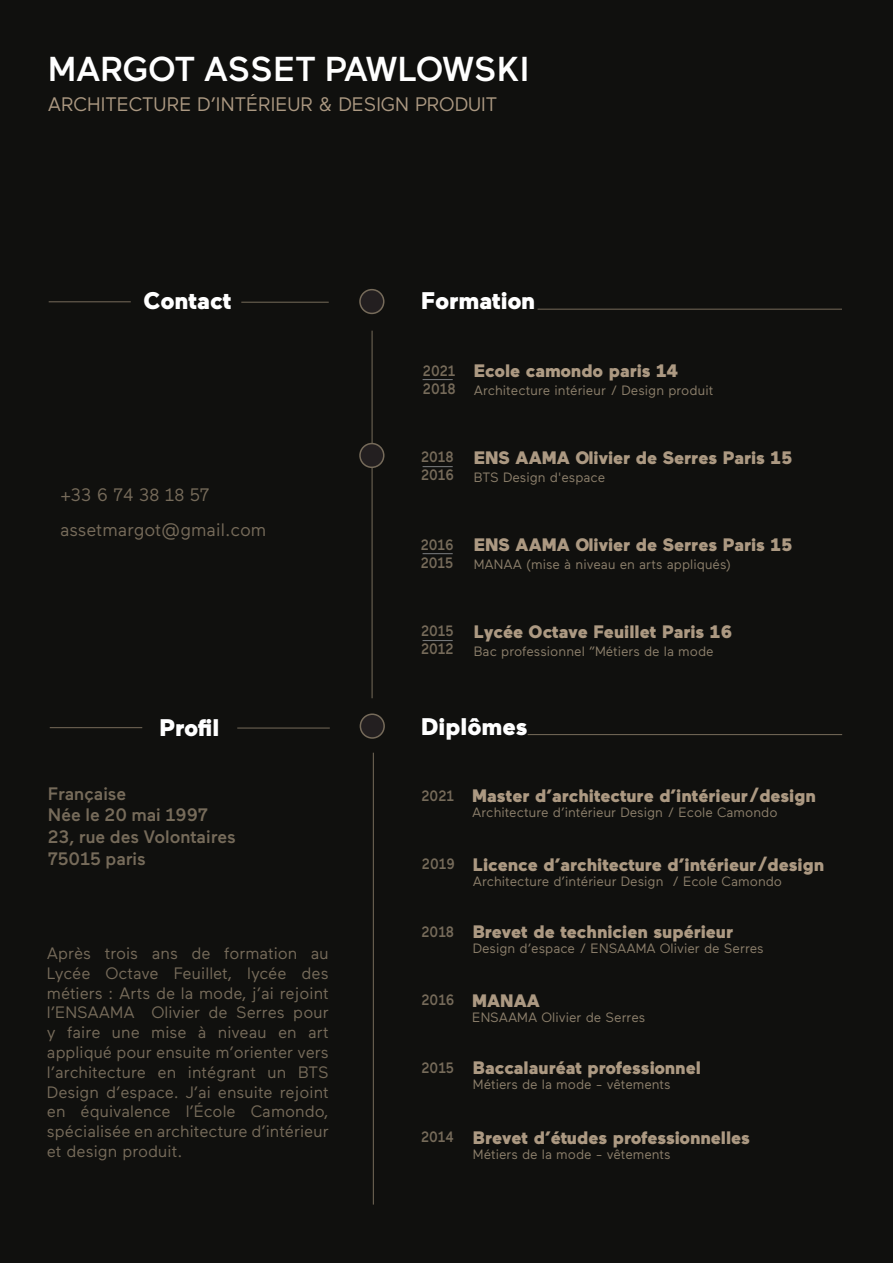
<style>
.page{position:relative;width:893px;height:1263px;background:#10100e}
.page>*{position:absolute;margin:0;border:0;box-sizing:border-box;transform-origin:0 0}
.t1{font:500 34.5px "Maax";letter-spacing:-.015em;color:#fff}
.t2{font:900 24px "Maax";color:#fff}
.t3{font:19.5px "Maax";color:#ac9982}
.t4{font:900 18px "Maax";color:#ac9982}
.t5{font:500 18px "Maax";color:#766b5a}
.t6{font:18px "Maax";color:#766b5a}
.t7{font:16.5px/19.8px "Maax";color:#766b5a;text-align:justify}
.t8{font:500 15px "Maax";color:#766b5a;scale:.9 1}
.t9{font:13.5px "Maax";color:#8c7f6b}
.s1{color:#af9c84}
</style>
<div class="page">
<hr style="left:372px;top:331px;width:1px;height:367px;background:#766b5a">
<div style="left:360px;top:290px;width:24px;height:23px;background:#231f20;border-radius:50%"></div>
<div style="left:359px;top:289px;width:25px;height:25px;border:2px solid #766b5a;border-radius:50%"></div>
<hr style="left:538px;top:309px;width:304px;height:1px;background:#766b5a">
<div style="left:360px;top:714px;width:24px;height:24px;background:#231f20;border-radius:50%"></div>
<div style="left:360px;top:713px;width:25px;height:26px;border:2px solid #766b5a;border-radius:50%"></div>
<hr style="left:373px;top:753px;width:1px;height:451px;background:#766b5a">
<hr style="left:528px;top:734px;width:314px;height:1px;background:#766b5a">
<hr style="left:423px;top:379px;width:30px;height:1px;background:#7c7e81">
<hr style="left:423px;top:466px;width:30px;height:1px;background:#7c7e81">
<hr style="left:423px;top:553px;width:30px;height:1px;background:#7c7e81">
<hr style="left:423px;top:640px;width:30px;height:1px;background:#7c7e81">
<hr style="left:50px;top:727px;width:92px;height:1px;background:#766b5a">
<hr style="left:237px;top:728px;width:93px;height:1px;background:#766b5a">
<hr style="left:49px;top:302px;width:82px;height:1px;background:#766b5a">
<hr style="left:241px;top:302px;width:88px;height:1px;background:#766b5a">
<div style="left:360px;top:444px;width:24px;height:23px;background:#231f20;border-radius:50%"></div>
<div style="left:359px;top:443px;width:25px;height:25px;border:2px solid #766b5a;border-radius:50%"></div>
<p class="t1" style="left:48px;top:50px;width:483px">MARGOT ASSET PAWLOWSKI</p>
<p class="t3" style="left:48px;top:93px;width:451px">ARCHITECTURE D’INTÉRIEUR &amp; DESIGN PRODUIT</p>
<p class="t2" style="left:144px;top:287px;width:89px">Contact</p>
<p class="t6" style="left:60px;top:485px;width:151px">+33 6 74 38 18 57</p>
<p class="t6" style="left:60px;top:520px;width:208px">assetmargot@gmail.com</p>
<p class="t2" style="left:160px;top:714px;width:61px">Profil</p>
<p class="t5" style="left:48px;top:784px;width:80px">Française</p>
<p class="t5" style="left:48px;top:805px;width:162px">Née le 20 mai 1997</p>
<p class="t5" style="left:48px;top:827px;width:190px">23, rue des Volontaires</p>
<p class="t5" style="left:48px;top:849px;width:99px">75015 paris</p>
<p class="t7" style="left:47px;top:943px;width:283px">Après trois ans de formation au Lycée Octave Feuillet, lycée des métiers : Arts de la mode, j’ai rejoint l’ENSAAMA Olivier de Serres pour y faire une mise à niveau en art appliqué pour ensuite m’orienter vers l’architecture en intégrant un BTS Design d’espace. J’ai ensuite rejoint en équivalence l’École Camondo, spécialisée en architecture d’intérieur et design produit.</p>
<p class="t2" style="left:421px;top:287px;width:115px">Formation</p>
<p class="t8" style="left:423px;top:363px;width:38px">2021</p>
<p class="t8" style="left:423px;top:381px;width:38px">2018</p>
<p class="t4" style="left:474px;top:361px;width:206px">Ecole <span class="s1">camo</span>ndo paris 14</p>
<p class="t9" style="left:474px;top:383px;width:241px">Architecture intérieur / Design produit</p>
<p class="t8" style="left:421px;top:449px;width:38px">2018</p>
<p class="t8" style="left:421px;top:467px;width:38px">2016</p>
<p class="t8" style="left:421px;top:536px;width:38px">2016</p>
<p class="t8" style="left:421px;top:554px;width:38px">2015</p>
<p class="t4" style="left:474px;top:448px;width:320px">ENS AAMA Olivier de Serres Paris 15</p>
<p class="t9" style="left:474px;top:470px;width:133px">BTS Design d'espace</p>
<p class="t4" style="left:474px;top:534px;width:320px">ENS AAMA Olivier de Serres Paris 15</p>
<p class="t9" style="left:474px;top:557px;width:259px">MANAA (mise à niveau en arts appliqués)</p>
<p class="t8" style="left:421px;top:623px;width:38px">2015</p>
<p class="t8" style="left:421px;top:641px;width:38px">2012</p>
<p class="t4" style="left:474px;top:621px;width:260px">Lycée Octave Feuillet Paris 16</p>
<p class="t9" style="left:474px;top:644px;width:242px">Bac professionnel ”Métiers de la mode</p>
<p class="t2" style="left:421px;top:713px;width:108px">Diplômes</p>
<p class="t8" style="left:421px;top:788px;width:38px">2021</p>
<p class="t4" style="left:472px;top:785px;width:345px">Master d’architecture d’intérieur/design</p>
<p class="t9" style="left:472px;top:805px;width:307px">Architecture d’intérieur Design / Ecole Camondo</p>
<p class="t8" style="left:422px;top:856px;width:38px">2019</p>
<p class="t4" style="left:473px;top:854px;width:353px">Licence d’architecture d’intérieur/design</p>
<p class="t9" style="left:473px;top:874px;width:311px">Architecture d’intérieur Design / Ecole Camondo</p>
<p class="t8" style="left:421px;top:924px;width:38px">2018</p>
<p class="t4" style="left:473px;top:922px;width:262px">Brevet de technicien supérieur</p>
<p class="t9" style="left:473px;top:941px;width:293px">Design d’espace / ENSAAMA Olivier de Serres</p>
<p class="t8" style="left:421px;top:992px;width:38px">2016</p>
<p class="t8" style="left:421px;top:1059px;width:38px">2015</p>
<p class="t4" style="left:472px;top:990px;width:69px">MANAA</p>
<p class="t9" style="left:472px;top:1010px;width:175px">ENSAAMA Olivier de Serres</p>
<p class="t4" style="left:473px;top:1058px;width:229px">Baccalauréat professionnel</p>
<p class="t9" style="left:473px;top:1077px;width:199px">Métiers de la mode - vêtements</p>
<p class="t8" style="left:421px;top:1128px;width:38px">2014</p>
<p class="t4" style="left:473px;top:1127px;width:279px">Brevet d’études professionnelles</p>
<p class="t9" style="left:473px;top:1147px;width:199px">Métiers de la mode - vêtements</p>
</div>
